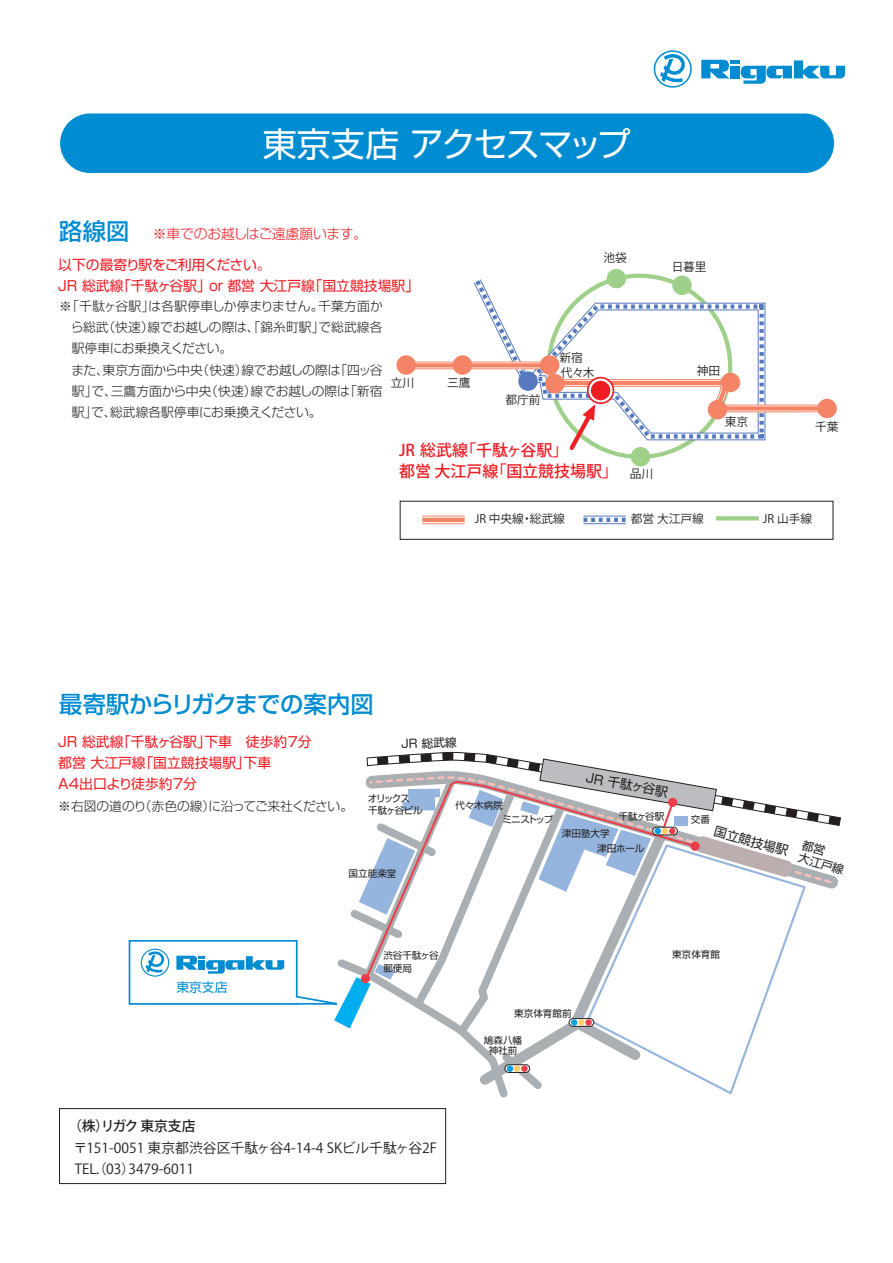
<style>
.page{position:relative;width:893px;height:1263px;background:#fff}
.page>*{position:absolute;margin:0;border:0;box-sizing:border-box;transform-origin:0 0}
.t1{font:34.05px "Shin Go Pro Regular 90 pv RKSJ H";letter-spacing:-.045em;color:#fff}
.t2{font:23.4px "Shin Go Pro Medium 90 pv RKSJ H";letter-spacing:-.01em;color:#008cd1}
.t3{font:15.9px/21.3px "Koz Go Pro Medium 90 pv RKSJ H";color:#ee1d23}
.t4{font:13.8px/21.3px "Shin Go Pro Regular 90 pv RKSJ H";color:#ee1d23}
.t5{font:13.8px/21.3px "Koz Go Pro Regular 90 pv RKSJ H";color:#231f20}
.t6{font:13.8px "Shin Go Pro Light 90 pv RKSJ H";letter-spacing:-.02em;color:#ee1d23}
.t7{font:13.8px "Koz Go Pro Medium 90 pv RKSJ H";color:#231f20}
.t8{font:12.75px "Shin Go Pro Light 90 pv RKSJ H";letter-spacing:-.01em;color:#231f20}
.t9{font:12.75px "Shin Go Pro Light 90 pv RKSJ H";letter-spacing:.01em;color:#231f20}
.t10{font:12.75px "Shin Go Pro Light 90 pv RKSJ H";letter-spacing:-.035em;color:#231f20}
.t11{font:12.75px "Shin Go Pro Light 90 pv RKSJ H";letter-spacing:-.03em;color:#231f20}
.t12{font:12.75px "Shin Go Pro Regular 90 pv RKSJ H";color:#231f20}
.t13{font:12.75px "Shin Go Pro Regular 90 pv RKSJ H";color:#008cd1}
.t14{font:11.7px "Koz Go Pro Regular 90 pv RKSJ H";color:#231f20}
.t15{font:11.7px/12.9px "Shin Go Pro Regular 90 pv RKSJ H";color:#231f20}
.t16{font:9.6px/10.4px "Shin Go Pro Regular 90 pv RKSJ H";color:#231f20}
.t17{font:9.6px/12.8px "Shin Go Pro Regular 90 pv RKSJ H";letter-spacing:-.11em;color:#231f20}
</style>
<div class="page">
<div style="left:400px;top:501px;width:433px;height:39px;border:1px solid #231f20"></div>
<svg style="left:654px;top:50px;width:38px;height:38px"></svg>
<svg style="left:701px;top:60px;width:144px;height:24px"></svg>
<div style="left:60px;top:113px;width:774px;height:60px;background:#008cd1;border-radius:30px"></div>
<div style="left:59px;top:1108px;width:387px;height:76px;border:1px solid #231f20"></div>
<div style="left:631px;top:447px;width:19px;height:19px;background:#9fd08a;border-radius:50%"></div>
<div style="left:607px;top:269px;width:19px;height:19px;background:#9fd08a;border-radius:50%"></div>
<div style="left:716px;top:516px;width:43px;height:5px;background:#9fd08a"></div>
<hr style="left:422px;top:518px;width:43px;height:4px;background:#f48465">
<hr style="left:422px;top:516px;width:43px;height:1px;background:#f48465">
<hr style="left:422px;top:523px;width:43px;height:1px;background:#f48465">
<svg style="left:583px;top:518px;width:43px;height:4px"></svg>
<hr style="left:583px;top:516px;width:43px;height:1px;background:#5679bd">
<hr style="left:583px;top:523px;width:43px;height:1px;background:#5679bd">
<svg style="left:474px;top:275px;width:292px;height:29px"></svg>
<svg style="left:396px;top:355px;width:20px;height:20px"></svg>
<svg style="left:817px;top:399px;width:20px;height:19px"></svg>
<svg style="left:402px;top:304px;width:431px;height:150px"></svg>
<svg style="left:128px;top:751px;width:713px;height:347px"></svg>
<h1 class="t1" style="left:263px;top:132px;width:369px">東京支店 アクセスマップ</h1>
<h2 class="t2" style="left:59px;top:222px;width:72px">路線図</h2>
<p class="t6" style="left:153px;top:229px;width:216px">※車でのお越しはご遠慮願います。</p>
<p class="t4" style="left:58px;top:256px;width:362px">以下の最寄り駅をご利用ください。<br>JR 総武線「千駄ヶ谷駅」or 都営 大江戸線「国立競技場駅」</p>
<p class="t8" style="left:59px;top:301px;width:325px">※「千駄ヶ谷駅」は各駅停車しか停まりません。千葉方面か</p>
<p class="t9" style="left:71px;top:322px;width:313px">ら総武（快速）線でお越しの際は、「錦糸町駅」で総武線各</p>
<p class="t11" style="left:72px;top:344px;width:162px">駅停車にお乗換えください。</p>
<p class="t8" style="left:59px;top:365px;width:325px">　また、東京方面から中央（快速）線でお越しの際は「四ッ谷</p>
<p class="t8" style="left:72px;top:386px;width:312px">駅」で、三鷹方面から中央（快速）線でお越しの際は「新宿</p>
<p class="t8" style="left:72px;top:408px;width:251px">駅」で、総武線各駅停車にお乗換えください。</p>
<p class="t14" style="left:391px;top:378px;width:25px">立川</p>
<p class="t14" style="left:447px;top:378px;width:25px">三鷹</p>
<p class="t14" style="left:603px;top:254px;width:25px">池袋</p>
<p class="t14" style="left:505px;top:396px;width:37px">都庁前</p>
<p class="t14" style="left:559px;top:353px;width:25px">新宿</p>
<p class="t14" style="left:561px;top:368px;width:35px">代々木</p>
<p class="t3" style="left:399px;top:441px;width:220px">JR 総武線「千駄ヶ谷駅」<br>都営 大江戸線「国立競技場駅」</p>
<p class="t14" style="left:630px;top:469px;width:25px">品川</p>
<p class="t14" style="left:672px;top:262px;width:36px">日暮里</p>
<p class="t14" style="left:697px;top:366px;width:25px">神田</p>
<p class="t14" style="left:725px;top:417px;width:25px">東京</p>
<p class="t14" style="left:815px;top:422px;width:25px">千葉</p>
<h2 class="t2" style="left:59px;top:695px;width:316px">最寄駅からリガクまでの案内図</h2>
<p class="t14" style="left:475px;top:515px;width:92px">JR 中央線・総武線</p>
<p class="t14" style="left:631px;top:515px;width:74px">都営 大江戸線</p>
<p class="t14" style="left:763px;top:515px;width:51px">JR 山手線</p>
<p class="t4" style="left:58px;top:733px;width:255px">JR 総武線「千駄ヶ谷駅」下車　徒歩約7分都営 大江戸線「国立競技場駅」下車<br>A4出口より徒歩約7分</p>
<p class="t10" style="left:58px;top:801px;width:296px">※右図の道のり（赤色の線）に沿ってご来社ください。</p>
<p class="t15" style="left:401px;top:739px;width:57px;rotate:-1deg">JR 総武線</p>
<p class="t17" style="left:368px;top:793px;width:56px">オリックス<br>千駄ヶ谷ビル</p>
<p class="t16" style="left:455px;top:801px;width:49px">代々木病院</p>
<p class="t16" style="left:502px;top:815px;width:52px">ミニストップ</p>
<p class="t16" style="left:349px;top:869px;width:49px">国立能楽堂</p>
<p class="t12" style="left:587px;top:773px;width:84px;rotate:10deg">JR 千駄ヶ谷駅</p>
<p class="t16" style="left:619px;top:812px;width:47px">千駄ヶ谷駅</p>
<p class="t16" style="left:597px;top:827px;width:49px;line-height:14.9px;text-indent:-35px">津田塾大学<br>津田ホール</p>
<p class="t16" style="left:691px;top:816px;width:21px">交番</p>
<p class="t12" style="left:716px;top:826px;width:78px;rotate:16deg">国立競技場駅</p>
<p class="t15" style="left:804px;top:840px;width:48px;rotate:16deg">都営<br>大江戸線</p>
<p class="t13" style="left:176px;top:983px;width:53px">東京支店</p>
<p class="t16" style="left:383px;top:951px;width:57px;line-height:12.8px">渋谷千駄ヶ谷郵便局</p>
<p class="t7" style="left:68px;top:1121px;width:129px">（株）リガク 東京支店</p>
<p class="t5" style="left:74px;top:1139px;width:365px">〒151-0051 東京都渋谷区千駄ヶ谷4-14-4 SKビル千駄ヶ谷2F<br>TEL.（03）3479-6011</p>
<p class="t16" style="left:514px;top:1010px;width:59px">東京体育館前</p>
<p class="t16" style="left:484px;top:1036px;width:40px;text-align:center">鳩森八幡神社前</p>
<p class="t16" style="left:672px;top:950px;width:49px">東京体育館</p>
</div>
